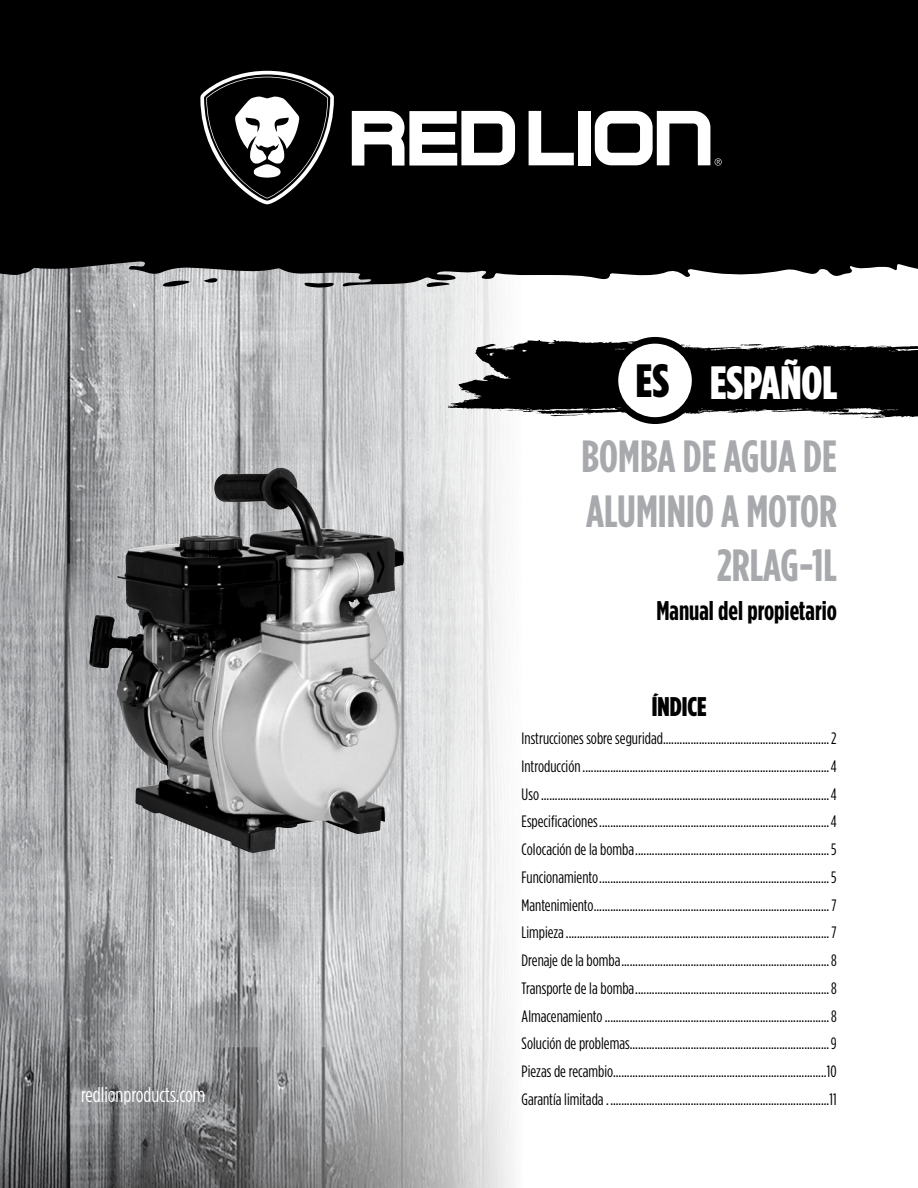
<style>
.page{position:relative;width:918px;height:1188px;background:#fff}
.page>*{position:absolute;margin:0;border:0;box-sizing:border-box;transform-origin:0 0}
.t1{font:900 46.65px "Gotham Condensed";color:#fff}
.t2{font:900 46.65px "Gotham Condensed";color:#000}
.t3{font:700 45.15px/54.2px "Gotham Condensed";color:#a7a9ac;text-align:right}
.t4{font:700 27px "Gotham Condensed";color:#000}
.t5{font:900 27px "Gotham Condensed";color:#000}
.t6{font:21px "Gotham Condensed";color:#fff}
.t7{font:16.5px/27.8px "Gotham Condensed";color:#000;text-align:justify}
</style>
<div class="page">
<img style="left:0;top:287px;width:514px;height:901px">
<img style="left:117px;top:468px;width:184px;height:169px">
<svg style="left:447px;top:340px;width:471px;height:80px"></svg>
<svg style="left:304px;top:287px;width:30px;height:1px"></svg>
<div style="left:0;top:0;width:918px;height:287px;background:#000"></div>
<div style="left:612px;top:337px;width:87px;height:87px;background:#000;border-radius:50%"></div>
<svg style="left:529px;top:101px;width:308px;height:65px"></svg>
<svg style="left:352px;top:111px;width:163px;height:55px"></svg>
<svg style="left:200px;top:71px;width:134px;height:133px"></svg>
<div style="left:618px;top:344px;width:74px;height:73px;background:#fff;border-radius:50%"></div>
<p class="t6" style="left:81px;top:1082px;width:126px">redlionproducts.com</p>
<h1 class="t2" style="left:636px;top:353px;width:35px">ES</h1>
<h1 class="t1" style="left:710px;top:355px;width:129px">ESPAÑOL</h1>
<h2 class="t3" style="left:582px;top:429px;width:257px">BOMBA DE AGUA DE<br>ALUMINIO A MOTOR<br>2RLAG-1L</h2>
<h3 class="t4" style="left:656px;top:595px;width:182px">Manual del propietario</h3>
<h3 class="t5" style="left:652px;top:691px;width:56px">ÍNDICE</h3>
<p class="t7" style="left:522px;top:724px;width:317px">Instrucciones sobre seguridad............................................................2<br>Introducción.........................................................................................4<br>Uso........................................................................................................4<br>Especificaciones...................................................................................4<br>Colocación de la bomba......................................................................5<br>Funcionamiento...................................................................................5<br>Mantenimiento.....................................................................................7<br>Limpieza...............................................................................................7<br>Drenaje de la bomba...........................................................................8<br>Transporte de la bomba......................................................................8<br>Almacenamiento.................................................................................8<br>Solución de problemas........................................................................9<br>Piezas de recambio.............................................................................10<br>Garantía limitada ................................................................................11</p>
</div>
